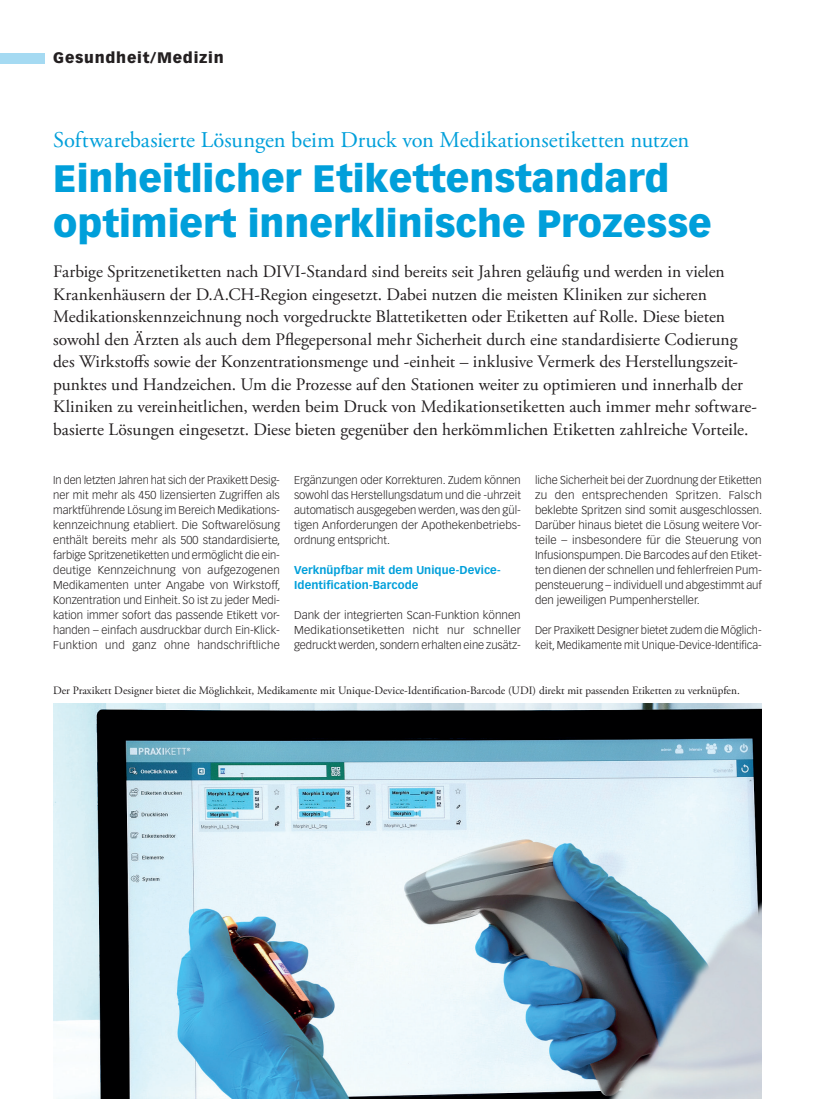
<style>
.page{position:relative;width:815px;height:1099px;background:#fff}
.page>*{position:absolute;margin:0;border:0;box-sizing:border-box;transform-origin:0 0}
.Titel_GM{font:900 37.5px/45px "Vectora LT Std";color:#009fda}
.Obertitel_GM{font:22.5px "Adobe Garamond Pro";color:#009fda}
.Lead{font:17.5px/22.5px "Adobe Garamond Pro";color:#231f20}
.t1{font:900 15px "Vectora LT Std";letter-spacing:.05em;color:#231f20}
.Lauftext{font:300 11.25px/15px "Vectora LT Std";color:#231f20;text-align:justify}
.Legende{font:11.25px "Adobe Garamond Pro";color:#231f20}
.Lauftext-2{font:300 11.25px/15px "Vectora LT Std";color:#231f20;text-align:justify;scale:1.04 1}
.ZT_GM{font:700 11.25px/15px "Vectora LT Std";letter-spacing:.005em;color:#009fda}
</style>
<div class="page">
<div style="left:0;top:53px;width:45px;height:10px;background:#a5daf2"></div>
<img style="left:53px;top:703px;width:709px;height:395px">
<h3 class="t1" style="left:53px;top:49px;width:172px">Gesundheit/Medizin</h3>
<p class="Obertitel_GM" style="left:53px;top:126px;width:638px">Softwarebasierte Lösungen beim Druck von Medikationsetiketten nutzen</p>
<p class="Titel_GM" style="left:53px;top:155px;width:660px">Einheitlicher Etikettenstandard optimiert innerklinische Prozesse</p>
<p class="Lead" style="left:53px;top:261px;width:705px">Farbige Spritzenetiketten nach DIVI-Standard sind bereits seit Jahren geläufig und werden in vielen Krankenhäusern der D.A.CH-Region eingesetzt. Dabei nutzen die meisten Kliniken zur sicheren Medikationskennzeichnung noch vorgedruckte Blattetiketten oder Etiketten auf Rolle. Diese bieten sowohl den Ärzten als auch dem Pflegepersonal mehr Sicherheit durch eine standardisierte Codierung des Wirkstoffs sowie der Konzentrationsmenge und -einheit – inklusive Vermerk des Herstellungszeit&shy;punktes und Handzeichen. Um die Prozesse auf den Stationen weiter zu optimieren und innerhalb der Kliniken zu vereinheitlichen, werden beim Druck von Medikationsetiketten auch immer mehr software&shy;basierte Lösungen eingesetzt. Diese bieten gegenüber den herkömmlichen Etiketten zahlreiche Vorteile.</p>
<p class="Lauftext" style="left:53px;top:473px;width:229px">In den letzten Jahren hat sich der Praxikett Desig&shy;ner mit mehr als 450 lizensierten Zugriffen als marktführende Lösung im Bereich Medikations&shy;kennzeichnung etabliert. Die Softwarelösung enthält bereits mehr als 500 standardisierte, farbige Spritzenetiketten und ermöglicht die ein&shy;deutige Kennzeichnung von aufgezogenen Medikamenten unter Angabe von Wirkstoff, Konzentration und Einheit. So ist zu jeder Medi&shy;kation immer sofort das passende Etikett vor&shy;handen – einfach ausdruckbar durch Ein-Klick-Funktion und ganz ohne handschriftliche</p>
<p class="Lauftext" style="left:294px;top:473px;width:228px">Ergänzungen oder Korrekturen. Zudem können sowohl das Herstellungsdatum und die -uhrzeit automatisch ausgegeben werden, was den gül&shy;tigen Anforderungen der Apothekenbetriebs&shy;ordnung entspricht.</p>
<p class="Lauftext" style="left:535px;top:473px;width:229px">liche Sicherheit bei der Zuordnung der Etiketten zu den entsprechenden Spritzen. Falsch beklebte Spritzen sind somit ausgeschlossen.<br>Darüber hinaus bietet die Lösung weitere Vor&shy;teile – insbesondere für die Steuerung von Infusionspumpen. Die Barcodes auf den Etiket&shy;ten dienen der schnellen und fehlerfreien Pum&shy;pensteuerung – individuell und abgestimmt auf den jeweiligen Pumpenhersteller.</p>
<p class="Lauftext" style="left:535px;top:623px;width:228px">Der Praxikett Designer bietet zudem die Möglich&shy;keit, Medikamente mit Unique-Device-Identifica-</p>
<p class="Legende" style="left:53px;top:684px;width:688px">Der Praxikett Designer bietet die Möglichkeit, Medikamente mit Unique-Device-Identification-Barcode (UDI) direkt mit passenden Etiketten zu verknüpfen.</p>
<p class="ZT_GM" style="left:294px;top:563px;width:208px">Verknüpfbar mit dem Unique-Device-<br>Identification-Barcode</p>
<p class="Lauftext-2" style="left:294px;top:608px;width:220px">Dank der integrierten Scan-Funktion können Medikationsetiketten nicht nur schneller gedruckt werden, sondern erhalten eine zusätz-</p>
</div>
